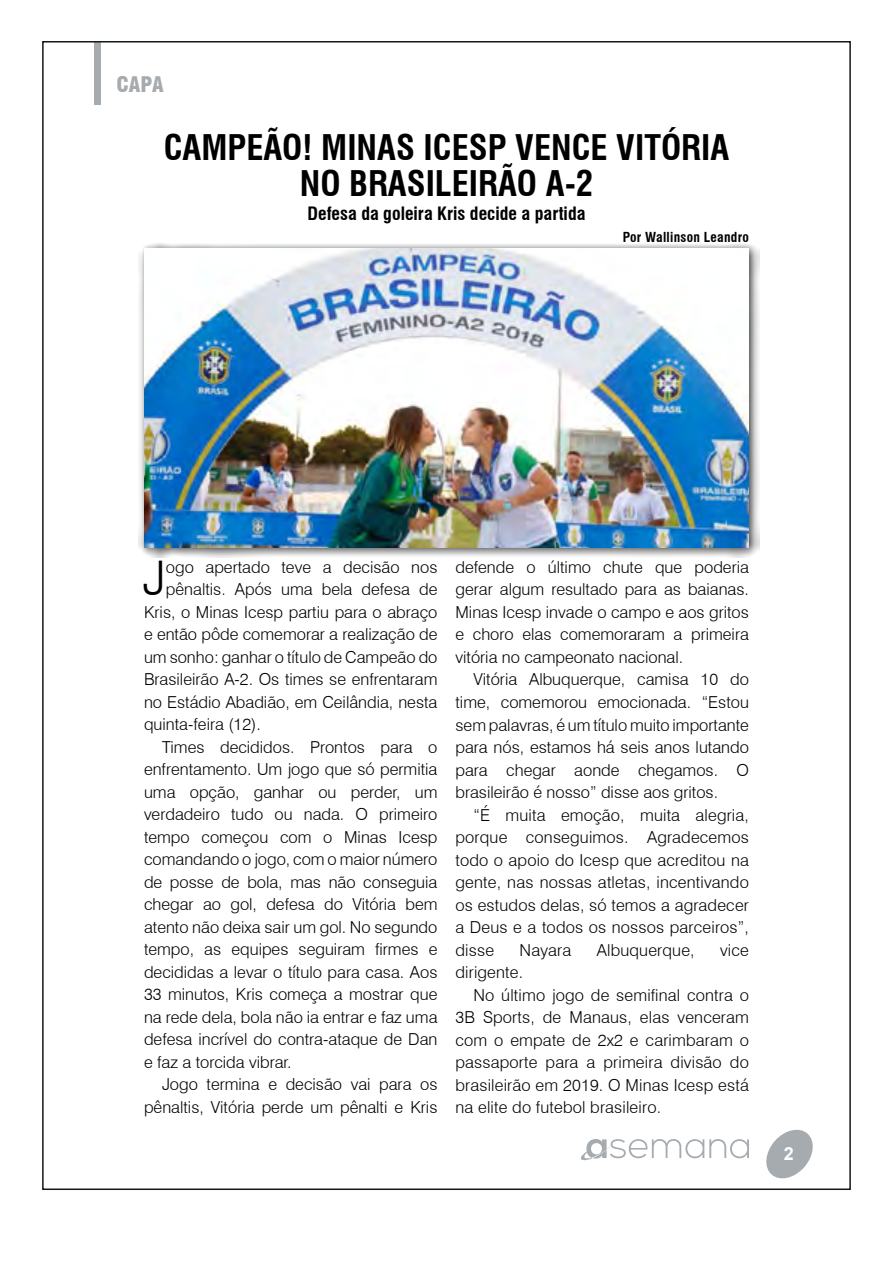
<style>
.page{position:relative;width:893px;height:1263px;background:#fff}
.page>*{position:absolute;margin:0;border:0;box-sizing:border-box;transform-origin:0 0}
.t1{font:300 47.85px "Swiss 721 BT";color:#000}
.t2{font:700 condensed 34.5px/36px "Swiss 721 BT";color:#000;text-align:center}
.t3{font:900 condensed 21px "Swiss 721 BT";color:#a6abaf}
.t4{font:700 condensed 18px "Swiss 721 BT";color:#000}
.t5{font:700 18px "Arial";color:#fff}
.t6{font:300 16.5px/22.5px "Swiss 721 BT";color:#000;text-align:justify}
.t7{font:700 condensed 13.5px "Swiss 721 BT";letter-spacing:.02em;color:#000}
</style>
<div class="page">
<div style="left:95px;top:41px;width:6px;height:63px;background:#a6abaf"></div>
<svg style="left:766px;top:1129px;width:47px;height:50px"></svg>
<svg style="left:581px;top:1139px;width:168px;height:22px"></svg>
<div style="left:138px;top:243px;width:621px;height:315px;background:#000;opacity:.75"></div>
<img style="left:144px;top:248px;width:605px;height:300px">
<p class="t3" style="left:116px;top:71px;width:49px">CAPA</p>
<h2 class="t2" style="left:164px;top:129px;width:567px">CAMPEÃO! MINAS ICESP VENCE VITÓRIA<br>NO BRASILEIRÃO A-2</h2>
<p class="t4" style="left:307px;top:202px;width:279px">Defesa da goleira Kris decide a partida</p>
<p class="t7" style="left:623px;top:229px;width:128px">Por Wallinson Leandro</p>
<h1 class="t1" style="left:143px;top:549px;width:24px">J</h1>
<p class="t6" style="left:166px;top:555px;width:273px">ogo apertado teve a decisão nos</p>
<p class="t6" style="left:166px;top:578px;width:273px">pênaltis. Após uma bela defesa de</p>
<p class="t6" style="left:144px;top:600px;width:295px">Kris, o Minas Icesp partiu para o abraço</p>
<p class="t6" style="left:144px;top:623px;width:295px">e então pôde comemorar a realização de</p>
<p class="t6" style="left:144px;top:645px;width:295px">um sonho: ganhar o título de Campeão do</p>
<p class="t6" style="left:144px;top:668px;width:295px">Brasileirão A-2. Os times se enfrentaram</p>
<p class="t6" style="left:144px;top:691px;width:295px">no Estádio Abadião, em Ceilândia, nesta</p>
<p class="t6" style="left:144px;top:713px;width:118px">quinta-feira (12).</p>
<p class="t6" style="left:162px;top:736px;width:277px">Times decididos. Prontos para o</p>
<p class="t6" style="left:144px;top:758px;width:295px">enfrentamento. Um jogo que só permitia</p>
<p class="t6" style="left:144px;top:781px;width:295px">uma opção, ganhar ou perder, um</p>
<p class="t6" style="left:144px;top:803px;width:295px">verdadeiro tudo ou nada. O primeiro</p>
<p class="t6" style="left:144px;top:826px;width:295px">tempo começou com o Minas Icesp</p>
<p class="t6" style="left:144px;top:848px;width:295px">comandando o jogo, com o maior número</p>
<p class="t6" style="left:144px;top:871px;width:295px">de posse de bola, mas não conseguia</p>
<p class="t6" style="left:144px;top:893px;width:295px">chegar ao gol, defesa do Vitória bem</p>
<p class="t6" style="left:144px;top:916px;width:295px">atento não deixa sair um gol. No segundo</p>
<p class="t6" style="left:144px;top:938px;width:295px">tempo, as equipes seguiram firmes e</p>
<p class="t6" style="left:144px;top:961px;width:295px">decididas a levar o título para casa. Aos</p>
<p class="t6" style="left:144px;top:983px;width:295px">33 minutos, Kris começa a mostrar que</p>
<p class="t6" style="left:144px;top:1006px;width:295px">na rede dela, bola não ia entrar e faz uma</p>
<p class="t6" style="left:144px;top:1028px;width:295px">defesa incrível do contra-ataque de Dan</p>
<p class="t6" style="left:144px;top:1051px;width:149px">e faz a torcida vibrar.</p>
<p class="t6" style="left:162px;top:1073px;width:277px">Jogo termina e decisão vai para os</p>
<p class="t6" style="left:144px;top:1096px;width:295px">pênaltis, Vitória perde um pênalti e Kris</p>
<p class="t6" style="left:455px;top:556px;width:295px">defende o último chute que poderia gerar algum resultado para as baianas.<br>Minas Icesp invade o campo e aos gritos e choro elas comemoraram a primeira vitória no campeonato nacional.</p>
<p class="t6" style="left:455px;top:668px;width:295px;text-indent:18px">Vitória Albuquerque, camisa 10 do time, comemorou emocionada. “Estou sem palavras, é um título muito importante para nós, estamos há seis anos lutando para chegar aonde chegamos. O brasileirão é nosso” disse aos gritos.</p>
<p class="t6" style="left:455px;top:803px;width:295px;text-indent:18px">“É muita emoção, muita alegria, porque conseguimos. Agradecemos todo o apoio do Icesp que acreditou na gente, nas nossas atletas, incentivando os estudos delas, só temos a agradecer a Deus e a todos os nossos parceiros”, disse</p>
<p class="t6" style="left:520px;top:938px;width:53px">Nayara</p>
<p class="t6" style="left:597px;top:938px;width:99px">Albuquerque,</p>
<p class="t6" style="left:720px;top:938px;width:30px">vice</p>
<p class="t6" style="left:455px;top:961px;width:69px">dirigente.</p>
<p class="t6" style="left:473px;top:983px;width:277px">No último jogo de semifinal contra o</p>
<p class="t6" style="left:455px;top:1006px;width:295px">3B Sports, de Manaus, elas venceram</p>
<p class="t6" style="left:455px;top:1028px;width:295px">com o empate de 2x2 e carimbaram o</p>
<p class="t6" style="left:455px;top:1051px;width:295px">passaporte para a primeira divisão do</p>
<p class="t6" style="left:455px;top:1073px;width:295px">brasileirão em 2019. O Minas Icesp está</p>
<p class="t6" style="left:455px;top:1096px;width:207px">na elite do futebol brasileiro.</p>
<p class="t5" style="left:784px;top:1141px;width:12px">2</p>
</div>
